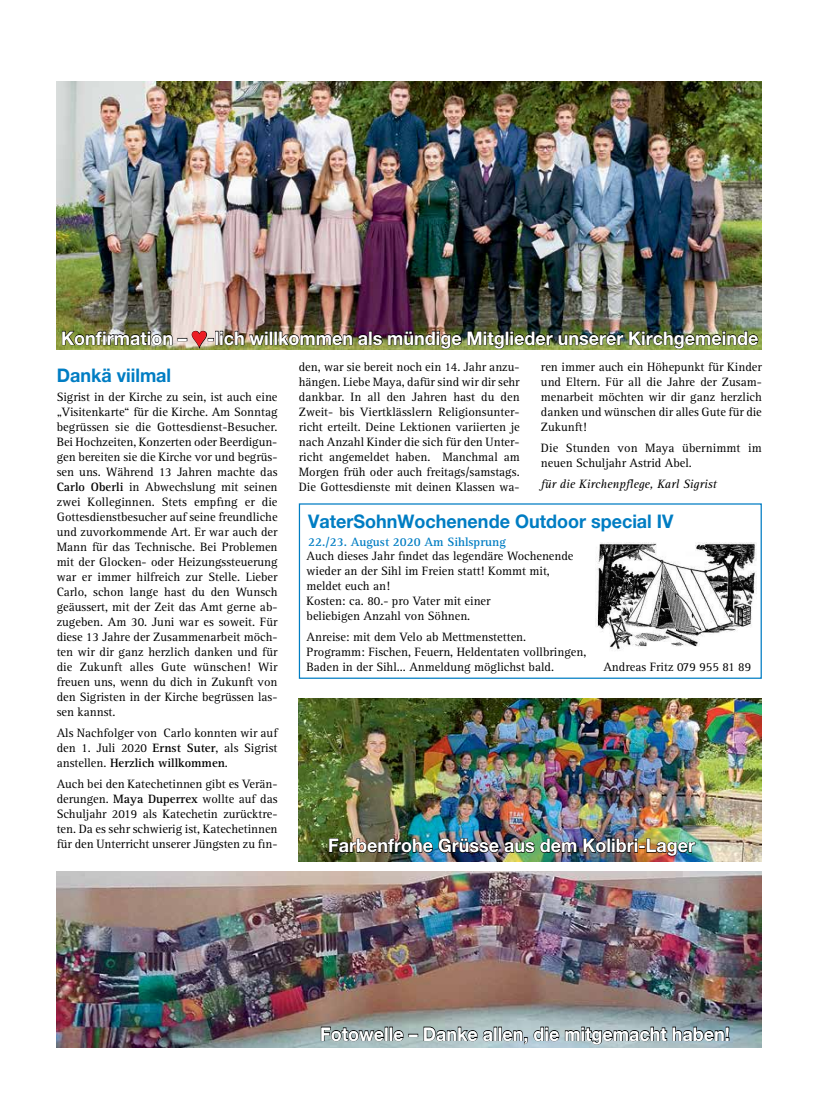
<style>
.page{position:relative;width:815px;height:1106px;background:#fff}
.page>*{position:absolute;margin:0;border:0;box-sizing:border-box;transform-origin:0 0}
.t1{font:700 18.75px "Helvetica Neue LT Std";color:#fff;scale:.96 1}
.t2{font:700 18.75px "Helvetica Neue LT Std";color:#007dc3;scale:.96 1}
.t3{font:12.5px/15px "Rotis Serif";color:#000;text-align:justify}
.t4{font:italic 12.5px "Rotis Serif";color:#000}
.t5{font:700 12.5px "Rotis Serif";color:#007dc3}
.s1{color:#ed1d24}
.s2{font-weight:700}
</style>
<div class="page">
<div style="left:299px;top:503px;width:463px;height:176px;border:1px solid #007dc3"></div>
<img style="left:57px;top:82px;width:705px;height:267px">
<img style="left:596px;top:542px;width:160px;height:109px">
<img style="left:57px;top:871px;width:705px;height:176px">
<svg style="left:321px;top:1026px;width:63px;height:18px"></svg>
<div style="left:385px;top:1026px;width:3px;height:14px;border:1px solid #000"></div>
<div style="left:389px;top:1026px;width:4px;height:14px;border:1px solid #000"></div>
<svg style="left:393px;top:1026px;width:101px;height:15px;background:#7c8a8a"></svg>
<div style="left:494px;top:1026px;width:3px;height:14px;border:1px solid #000"></div>
<div style="left:498px;top:1026px;width:4px;height:14px;border:1px solid #000"></div>
<svg style="left:502px;top:1026px;width:228px;height:18px;background:#7c8b90"></svg>
<img style="left:62px;top:330px;width:152px;height:20px">
<div style="left:215px;top:331px;width:4px;height:14px;border:1px solid #000"></div>
<svg style="left:220px;top:330px;width:48px;height:18px"></svg>
<div style="left:270px;top:331px;width:3px;height:14px;border:1px solid #000"></div>
<div style="left:274px;top:331px;width:3px;height:14px;border:1px solid #000"></div>
<img style="left:279px;top:330px;width:480px;height:19px">
<img style="left:299px;top:698px;width:463px;height:163px">
<img style="left:329px;top:837px;width:248px;height:16px">
<svg style="left:583px;top:838px;width:23px;height:15px"></svg>
<div style="left:607px;top:838px;width:3px;height:14px;border:1px solid #000"></div>
<img style="left:612px;top:838px;width:84px;height:18px">
<h1 class="t1" style="left:61px;top:326px;width:728px">Konfirmation – <span class="s1">♥</span>-lich willkommen als mündige Mitglieder unserer Kirchgemeinde</h1>
<p class="t3" style="left:299px;top:360px;width:223px">den, war sie bereit noch ein 14. Jahr anzu&shy;hängen. Liebe Maya, dafür sind wir dir sehr dankbar. In all den Jahren hast du den Zweit- bis Viertklässlern Religionsunter&shy;richt erteilt. Deine Lektionen variierten je nach Anzahl Kinder die sich für den Unter&shy;richt angemeldet haben. Manchmal am Morgen früh oder auch freitags/samstags.<br>Die Gottesdienste mit deinen Klassen wa-</p>
<p class="t3" style="left:541px;top:359px;width:222px">ren immer auch ein Höhepunkt für Kinder und Eltern. Für all die Jahre der Zusam&shy;menarbeit möchten wir dir ganz herzlich danken und wünschen dir alles Gute für die Zukunft!</p>
<h1 class="t2" style="left:57px;top:364px;width:121px">Dankä viilmal</h1>
<p class="t3" style="left:57px;top:389px;width:222px">Sigrist in der Kirche zu sein, ist auch eine „Visitenkarte“ für die Kirche. Am Sonntag begrüssen sie die Gottesdienst-Besucher.<br>Bei Hochzeiten, Konzerten oder Beerdigun&shy;gen bereiten sie die Kirche vor und begrüs&shy;sen uns. Während 13 Jahren machte das <span class="s2">Carlo Oberli</span> in Abwechslung mit seinen zwei Kolleginnen. Stets empfing er die Gottesdienstbesucher auf seine freundliche und zuvorkommende Art. Er war auch der Mann für das Technische. Bei Problemen mit der Glocken- oder Heizungssteuerung war er immer hilfreich zur Stelle. Lieber Carlo, schon lange hast du den Wunsch geäussert, mit der Zeit das Amt gerne ab&shy;zugeben. Am 30. Juni war es soweit. Für diese 13 Jahre der Zusammenarbeit möch&shy;ten wir dir ganz herzlich danken und für die Zukunft alles Gute wünschen! Wir freuen uns, wenn du dich in Zukunft von den Sigristen in der Kirche begrüssen las&shy;sen kannst.</p>
<p class="t3" style="left:57px;top:725px;width:222px">Als Nachfolger von Carlo konnten wir auf den 1. Juli 2020 <span class="s2">Ernst Suter</span>, als Sigrist anstellen. <span class="s2">Herzlich willkommen</span>.</p>
<p class="t3" style="left:57px;top:777px;width:222px">Auch bei den Katechetinnen gibt es Verän&shy;derungen. <span class="s2">Maya Duperrex</span> wollte auf das Schuljahr 2019 als Katechetin zurücktre&shy;ten. Da es sehr schwierig ist, Katechetinnen für den Unterricht unserer Jüngsten zu fin-</p>
<p class="t3" style="left:541px;top:440px;width:222px">Die Stunden von Maya übernimmt im neuen Schuljahr Astrid Abel.</p>
<p class="t4" style="left:541px;top:477px;width:177px">für die Kirchenpflege, Karl Sigrist</p>
<h1 class="t2" style="left:308px;top:509px;width:382px">VaterSohnWochenende Outdoor special IV</h1>
<p class="t5" style="left:308px;top:534px;width:199px">22./23. August 2020 Am Sihlsprung</p>
<p class="t3" style="left:307px;top:549px;width:269px;text-align:left">Auch dieses Jahr findet das legendäre Wochenende wieder an der Sihl im Freien statt! Kommt mit, meldet euch an!<br>Kosten: ca. 80.- pro Vater mit einer<br>beliebigen Anzahl von Söhnen.</p>
<p class="t3" style="left:307px;top:630px;width:281px;text-align:left">Anreise: mit dem Velo ab Mettmenstetten.<br>Programm: Fischen, Feuern, Heldentaten vollbringen,<br>Baden in der Sihl... Anmeldung möglichst bald.</p>
<p class="t3" style="left:603px;top:660px;width:149px">Andreas Fritz 079 955 81 89</p>
<h1 class="t1" style="left:328px;top:834px;width:384px">Farbenfrohe Grüsse aus dem Kolibri-Lager</h1>
<h1 class="t1" style="left:320px;top:1022px;width:428px">Fotowelle – Danke allen, die mitgemacht haben!</h1>
</div>
